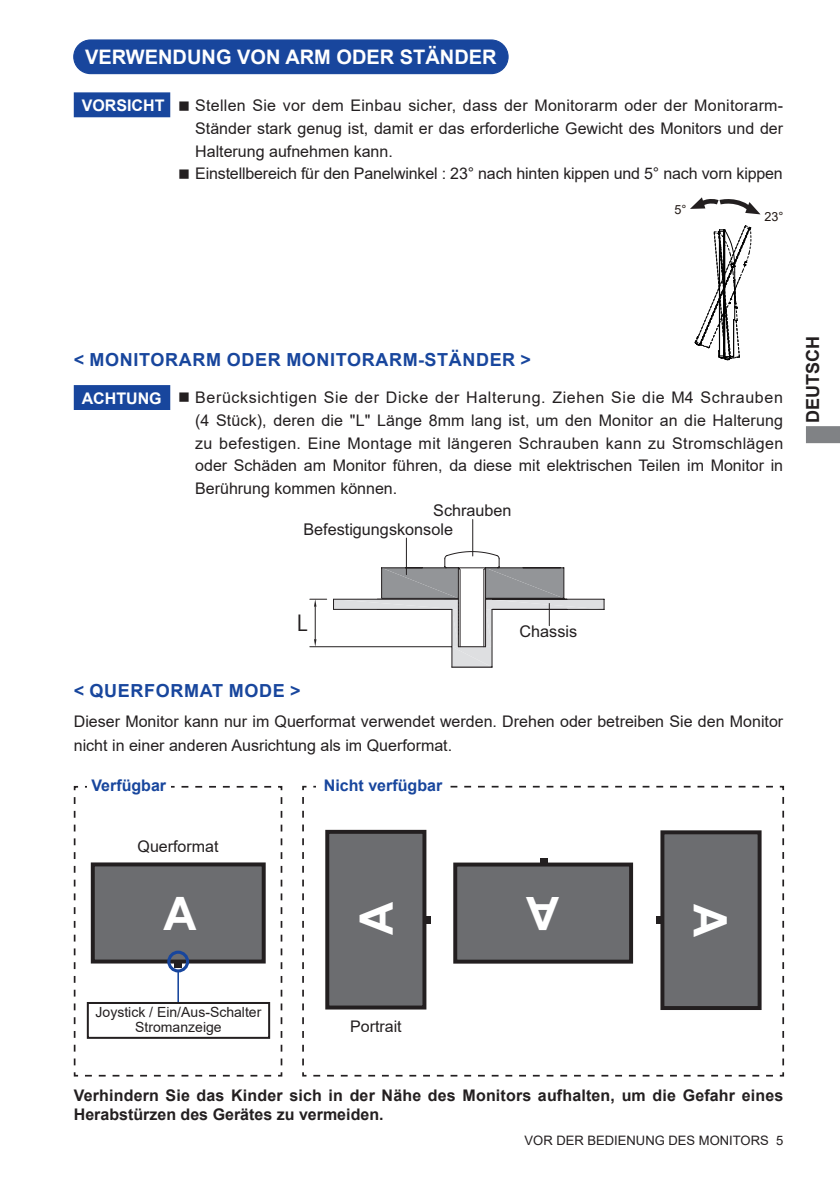
<style>
.page{position:relative;width:840px;height:1191px;background:#fff}
.page>*{position:absolute;margin:0;border:0;box-sizing:border-box;transform-origin:0 0}
.t1{font:700 46px "Arial";color:#fff}
.t2{font:21.6px "Koz Go Pro Regular 90 msp RKSJ H";color:#231f20}
.t3{font:700 20px "Arial";color:#fff}
.t4{font:700 18px "Arial";letter-spacing:.035em;color:#18469d}
.t5{font:700 18px "Arial";color:#231f20}
.t6{font:16.2px "Arial";color:#231f20}
.t7{font:16px/22.6px "Arial";color:#231f20;text-align:justify}
.t8{font:700 16px/18.4px "Arial";letter-spacing:.01em;color:#231f20}
.t9{font:700 16px "Arial";color:#18469d}
.t10{font:700 16px "Arial";color:#fff}
.t11{font:14px/14.2px "Arial";color:#231f20;text-align:center}
.t12{font:13px "Arial";color:#231f20}
.t13{font:12.6px "Arial";color:#211814}
</style>
<div class="page">
<svg style="left:806px;top:426px;width:33px;height:17px"></svg>
<svg style="left:309px;top:519px;width:295px;height:129px"></svg>
<svg style="left:314px;top:599px;width:2px;height:7px"></svg>
<svg style="left:314px;top:639px;width:2px;height:7px"></svg>
<svg style="left:333px;top:550px;width:270px;height:117px"></svg>
<div style="left:74px;top:92px;width:96px;height:25px;background:#18469d;border:2px solid #18469d"></div>
<div style="left:74px;top:40px;width:434px;height:34px;background:#18469d;border-radius:17px"></div>
<div style="left:73px;top:39px;width:435px;height:35px;border:1px solid #18469d;border-radius:17px"></div>
<div style="left:74px;top:385px;width:96px;height:25px;background:#18469d;border:2px solid #18469d"></div>
<svg style="left:690px;top:197px;width:70px;height:18px"></svg>
<svg style="left:694px;top:225px;width:56px;height:135px"></svg>
<svg style="left:73px;top:785px;width:210px;height:292px"></svg>
<div style="left:167px;top:950px;width:22px;height:22px;border:3px solid #18469d;border-radius:50%"></div>
<hr style="left:177px;top:971px;width:2px;height:31px;background:#18469d">
<svg style="left:302px;top:785px;width:482px;height:292px"></svg>
<div style="left:87px;top:777px;width:84px;height:20px;background:#fff"></div>
<div style="left:316px;top:777px;width:133px;height:22px;background:#fff"></div>
<div style="left:87px;top:1002px;width:183px;height:36px;border:2px solid #231f20"></div>
<div style="left:455px;top:864px;width:175px;height:97px;background:#6c6d70"></div>
<div style="left:453px;top:862px;width:179px;height:101px;border:4px solid #231f20"></div>
<div style="left:327px;top:832px;width:97px;height:175px;background:#6c6d70"></div>
<div style="left:325px;top:830px;width:101px;height:179px;border:4px solid #231f20"></div>
<div style="left:662px;top:832px;width:97px;height:176px;background:#6c6d70"></div>
<div style="left:660px;top:830px;width:101px;height:180px;border:4px solid #231f20"></div>
<svg style="left:426px;top:916px;width:4px;height:7px"></svg>
<svg style="left:656px;top:916px;width:4px;height:7px"></svg>
<svg style="left:540px;top:858px;width:7px;height:4px"></svg>
<svg style="left:163px;top:897px;width:33px;height:33px"></svg>
<p class="t3" style="left:85px;top:43px;width:413px">VERWENDUNG VON ARM ODER STÄNDER</p>
<p class="t10" style="left:82px;top:94px;width:84px">VORSICHT</p>
<p class="t7" style="left:195px;top:94px;width:589px;text-indent:-17px">■ Stellen Sie vor dem Einbau sicher, dass der Monitorarm oder der Monitorarm-Ständer stark genug ist, damit er das erforderliche Gewicht des Monitors und der Halterung aufnehmen kann.</p>
<p class="t7" style="left:178px;top:162px;width:605px">■ Einstellbereich für den Panelwinkel : 23° nach hinten kippen und 5° nach vorn kippen</p>
<p class="t13" style="left:674px;top:201px;width:14px">5°</p>
<p class="t13" style="left:764px;top:208px;width:21px">23°</p>
<p class="t4" style="left:74px;top:347px;width:458px">&lt; MONITORARM ODER MONITORARM-STÄNDER &gt;</p>
<p class="t10" style="left:82px;top:387px;width:81px">ACHTUNG</p>
<p class="t7" style="left:195px;top:386px;width:589px;text-indent:-17px">■ Berücksichtigen Sie der Dicke der Halterung. Ziehen Sie die M4 Schrauben (4 Stück), deren die "L" Länge 8mm lang ist, um den Monitor an die Halterung zu befestigen. Eine Montage mit längeren Schrauben kann zu Stromschlägen oder Schäden am Monitor führen, da diese mit elektrischen Teilen im Monitor in Berührung kommen können.</p>
<p class="t6" style="left:433px;top:500px;width:80px">Schrauben</p>
<p class="t6" style="left:303px;top:519px;width:151px">Befestigungskonsole</p>
<p class="t5" style="left:799px;top:422px;width:88px;rotate:-90deg">DEUTSCH</p>
<h2 class="t2" style="left:297px;top:609px;width:12px">L</h2>
<p class="t6" style="left:519px;top:621px;width:59px">Chassis</p>
<p class="t4" style="left:74px;top:678px;width:228px">&lt; QUERFORMAT MODE &gt;</p>
<p class="t7" style="left:74px;top:709px;width:710px;line-height:24px">Dieser Monitor kann nur im Querformat verwendet werden. Drehen oder betreiben Sie den Monitor nicht in einer anderen Ausrichtung als im Querformat.</p>
<p class="t9" style="left:91px;top:774px;width:76px">Verfügbar</p>
<p class="t9" style="left:324px;top:774px;width:120px">Nicht verfügbar</p>
<p class="t7" style="left:137px;top:834px;width:82px">Querformat</p>
<p class="t11" style="left:95px;top:1005px;width:167px">Joystick / Ein/Aus-Schalter<br>Stromanzeige</p>
<h1 class="t1" style="left:559px;top:945px;width:35px;rotate:-180deg">A</h1>
<h1 class="t1" style="left:344px;top:935px;width:35px;rotate:-90deg">A</h1>
<h1 class="t1" style="left:742px;top:904px;width:35px;rotate:90deg">A</h1>
<p class="t7" style="left:350px;top:1014px;width:53px">Portrait</p>
<p class="t8" style="left:74px;top:1086px;width:710px">Verhindern Sie das Kinder sich in der Nähe des Monitors aufhalten, um die Gefahr eines<br>Herabstürzen des Gerätes zu vermeiden.</p>
<p class="t12" style="left:524px;top:1131px;width:260px">VOR DER BEDIENUNG DES MONITORS 5</p>
</div>
